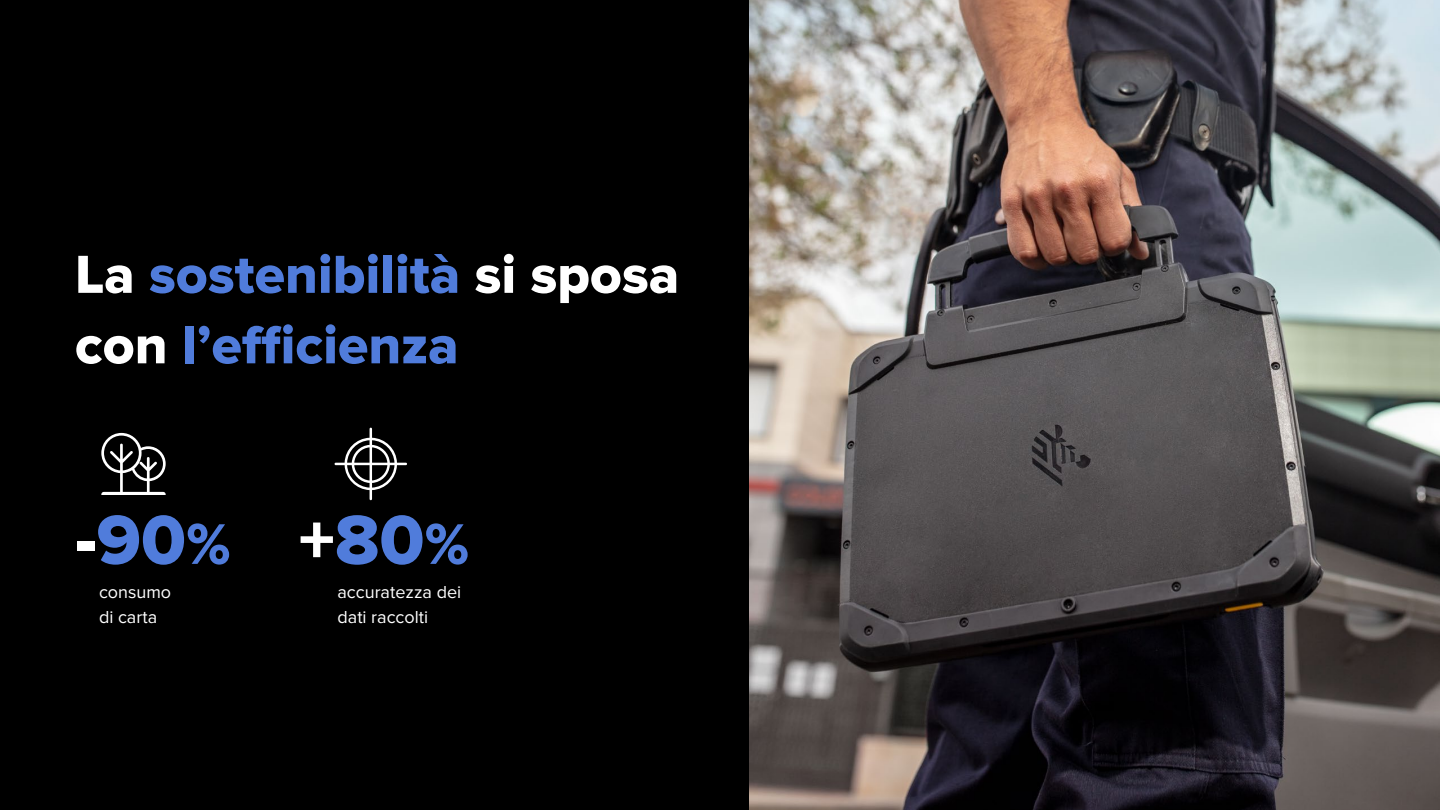
<style>
.page{position:relative;width:1440px;height:810px;background:#fff}
.page>*{position:absolute;margin:0;border:0;box-sizing:border-box;transform-origin:0 0}
.t1{font:72px "Proxima Nova Extrabld";color:#507cdb}
.t2{font:55.5px/70.5px "Proxima Nova Extrabld";color:#507cdb}
.t3{font:18px/25.5px "Proxima Nova";color:#fff}
.s1{color:#fff}
</style>
<div class="page">
<div style="left:585px;top:0;width:855px;height:810px;background:#000"></div>
<img style="left:750px;top:0;width:690px;height:810px">
<div style="left:0;top:0;width:633px;height:810px;background:#000"></div>
<svg style="left:101px;top:433px;width:65px;height:62px"></svg>
<svg style="left:335px;top:428px;width:72px;height:72px"></svg>
<h2 class="t2" style="left:75px;top:241px;width:606px"><span class="s1">La</span> sostenibilità <span class="s1">si sposa con</span> l’efficienza</h2>
<h1 class="t1" style="left:75px;top:498px;width:157px"><span class="s1">-</span>90%</h1>
<p class="t3" style="left:99px;top:579px;width:74px">consumo di carta</p>
<h1 class="t1" style="left:298px;top:498px;width:172px"><span class="s1">+</span>80%</h1>
<p class="t3" style="left:338px;top:579px;width:125px">accuratezza dei dati raccolti</p>
</div>
